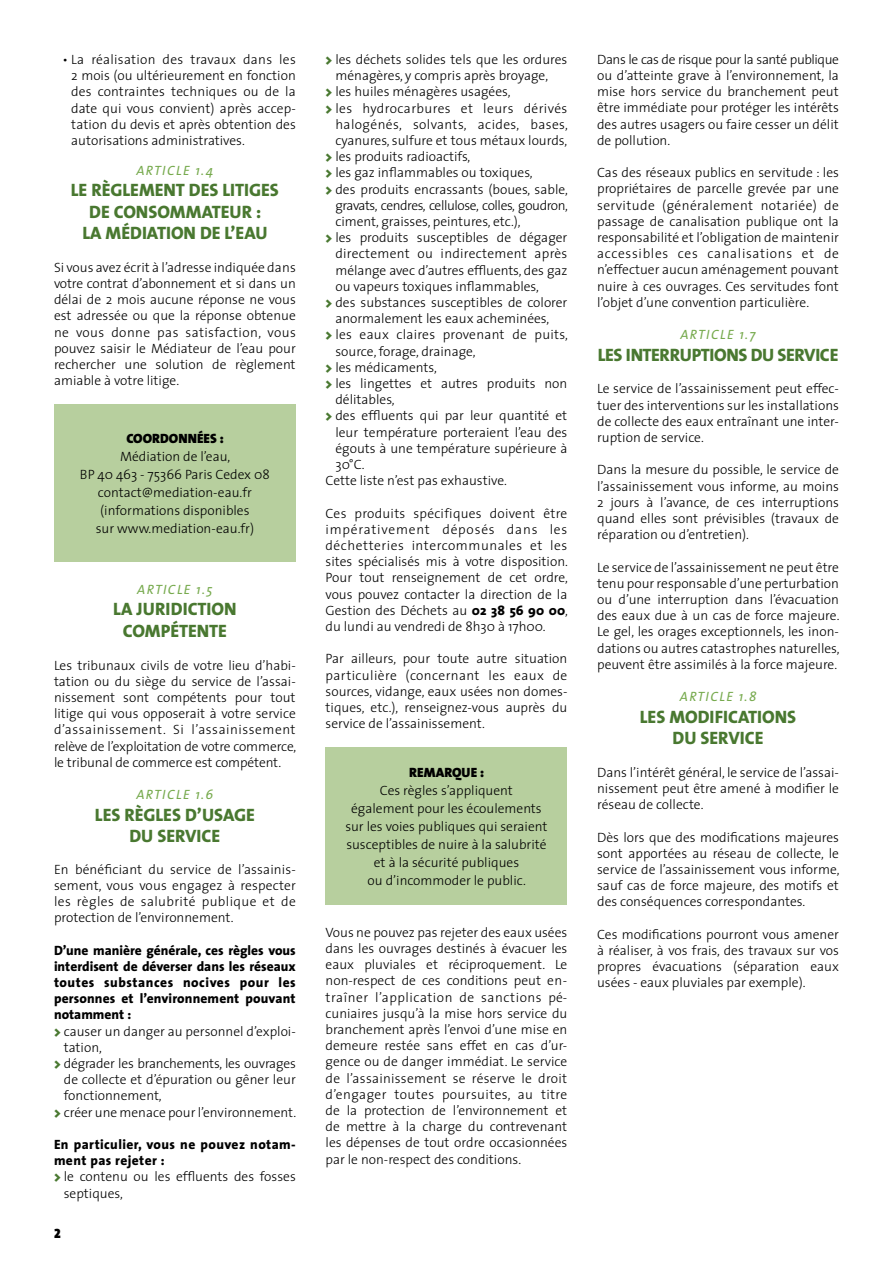
<style>
.page{position:relative;width:893px;height:1263px;background:#fff}
.page>*{position:absolute;margin:0;border:0;box-sizing:border-box;transform-origin:0 0}
.t1{font:800 18px/21.6px "The Sans";color:#497830;text-align:center}
.t2{font:800 18px "The Sans";letter-spacing:-.02em;color:#497830}
.t3{font:300 13.5px/16.2px "The Sans";color:#000;text-align:justify}
.t4{font:800 13.5px "The Sans";letter-spacing:.01em;color:#000}
.t5{font:300 13.5px "The Sans";letter-spacing:.03em;color:#000}
.t6{font:300 13.5px "The Sans";letter-spacing:.02em;color:#000}
.t7{font:italic 13.5px "The Sans";letter-spacing:.1em;color:#77aa4e}
.t8{font:800 13.5px "The Sans";letter-spacing:.03em;color:#000}
.t9{font:300 13.5px "The Sans";letter-spacing:-.03em;color:#000}
.t10{font:800 13.5px "The Sans";letter-spacing:.04em;color:#000}
.t11{font:900 13.5px "The Sans";color:#000}
.t12{font:13.5px "The Sans Black Caps";color:#000}
.s1{font-weight:900;color:#497830}
.s2{font-weight:800}
</style>
<div class="page">
<div style="left:54px;top:404px;width:242px;height:157px;background:#b7cf9e"></div>
<div style="left:326px;top:747px;width:241px;height:157px;background:#b7cf9e"></div>
<p class="t3" style="left:71px;top:51px;width:226px;text-indent:-9px">• La réalisation des travaux dans les 2 mois (ou ultérieurement en fonction des contraintes techniques ou de la date qui vous convient) après accep&shy;tation du devis et après obtention des autorisations administratives.</p>
<p class="t7" style="left:136px;top:159px;width:78px">ARTICLE 1.4</p>
<h1 class="t1" style="left:71px;top:179px;width:209px">LE RÈGLEMENT DES LITIGES<br>DE CONSOMMATEUR :<br>LA MÉDIATION DE L’EAU</h1>
<p class="t3" style="left:54px;top:259px;width:243px">Si vous avez écrit à l’adresse indiquée dans votre contrat d’abonnement et si dans un délai de 2 mois aucune réponse ne vous est adressée ou que la réponse obtenue ne vous donne pas satisfaction, vous pouvez saisir le Médiateur de l’eau pour rechercher une solution de règlement amiable à votre litige.</p>
<p class="t11" style="left:126px;top:427px;width:99px">COORDONNÉES :</p>
<p class="t3" style="left:80px;top:447px;width:191px;line-height:18px;text-align:center">Médiation de l’eau,<br>BP 40 463 - 75366 Paris Cedex 08 contact@mediation-eau.fr (informations disponibles<br>sur www.mediation-eau.fr)</p>
<p class="t7" style="left:137px;top:578px;width:77px">ARTICLE 1.5</p>
<h1 class="t1" style="left:113px;top:598px;width:125px">LA JURIDICTION<br>COMPÉTENTE</h1>
<p class="t3" style="left:54px;top:656px;width:244px">Les tribunaux civils de votre lieu d’habi&shy;tation ou du siège du service de l’assai&shy;nissement sont compétents pour tout litige qui vous opposerait à votre service d’assainissement. Si l’assainissement relève de l’exploitation de votre commerce, le tribunal de commerce est compétent.</p>
<p class="t7" style="left:136px;top:783px;width:78px">ARTICLE 1.6</p>
<h1 class="t1" style="left:95px;top:803px;width:161px">LES RÈGLES D’USAGE<br>DU SERVICE</h1>
<p class="t3" style="left:54px;top:860px;width:243px">En bénéficiant du service de l’assainis&shy;sement, vous vous engagez à respecter les règles de salubrité publique et de protection de l’environnement.</p>
<p class="t4" style="left:54px;top:938px;width:243px">D’une manière générale, ces règles vous</p>
<p class="t4" style="left:54px;top:955px;width:243px">interdisent de déverser dans les réseaux</p>
<p class="t10" style="left:54px;top:971px;width:243px">toutes substances nocives pour les</p>
<p class="t4" style="left:54px;top:987px;width:243px">personnes et l’environnement pouvant</p>
<p class="t4" style="left:54px;top:1003px;width:79px">notamment :</p>
<p class="t3" style="left:54px;top:1022px;width:243px"><span class="s1">&gt;</span> causer un danger au personnel d’exploi-</p>
<p class="t3" style="left:64px;top:1039px;width:40px">tation,</p>
<p class="t3" style="left:54px;top:1055px;width:243px"><span class="s1">&gt;</span> dégrader les branchements, les ouvrages</p>
<p class="t3" style="left:64px;top:1071px;width:233px">de collecte et d’épuration ou gêner leur</p>
<p class="t3" style="left:64px;top:1087px;width:99px">fonctionnement,</p>
<p class="t3" style="left:54px;top:1103px;width:244px"><span class="s1">&gt;</span> créer une menace pour l’environnement.</p>
<p class="t8" style="left:54px;top:1133px;width:243px">En particulier, vous ne pouvez notam-</p>
<p class="t8" style="left:54px;top:1149px;width:112px">ment pas rejeter :</p>
<p class="t3" style="left:54px;top:1168px;width:243px"><span class="s1">&gt;</span> le contenu ou les effluents des fosses</p>
<p class="t3" style="left:64px;top:1184px;width:61px">septiques,</p>
<p class="t12" style="left:54px;top:1222px;width:8px">2</p>
<p class="t3" style="left:326px;top:51px;width:243px"><span class="s1">&gt;</span> les déchets solides tels que les ordures</p>
<p class="t3" style="left:335px;top:67px;width:214px">ménagères, y compris après broyage,</p>
<p class="t3" style="left:326px;top:83px;width:186px"><span class="s1">&gt;</span> les huiles ménagères usagées,</p>
<p class="t5" style="left:326px;top:97px;width:243px"><span class="s1">&gt;</span> les hydrocarbures et leurs dérivés</p>
<p class="t5" style="left:335px;top:113px;width:234px">halogénés, solvants, acides, bases,</p>
<p class="t3" style="left:335px;top:132px;width:233px">cyanures, sulfure et tous métaux lourds,</p>
<p class="t3" style="left:326px;top:148px;width:146px"><span class="s1">&gt;</span> les produits radioactifs,</p>
<p class="t3" style="left:326px;top:164px;width:209px"><span class="s1">&gt;</span> les gaz inflammables ou toxiques,</p>
<p class="t3" style="left:326px;top:180px;width:244px"><span class="s1">&gt;</span> des produits encrassants (boues, sable,</p>
<p class="t9" style="left:335px;top:194px;width:234px">gravats, cendres, cellulose, colles, goudron,</p>
<p class="t3" style="left:335px;top:213px;width:187px">ciment, graisses, peintures, etc.),</p>
<p class="t3" style="left:326px;top:229px;width:243px"><span class="s1">&gt;</span> les produits susceptibles de dégager</p>
<p class="t6" style="left:335px;top:243px;width:233px">directement ou indirectement après</p>
<p class="t3" style="left:335px;top:261px;width:233px">mélange avec d’autres effluents, des gaz</p>
<p class="t3" style="left:335px;top:278px;width:205px">ou vapeurs toxiques inflammables,</p>
<p class="t3" style="left:326px;top:294px;width:243px"><span class="s1">&gt;</span> des substances susceptibles de colorer</p>
<p class="t3" style="left:335px;top:310px;width:215px">anormalement les eaux acheminées,</p>
<p class="t6" style="left:326px;top:324px;width:244px"><span class="s1">&gt;</span> les eaux claires provenant de puits,</p>
<p class="t3" style="left:335px;top:342px;width:142px">source, forage, drainage,</p>
<p class="t3" style="left:326px;top:359px;width:113px"><span class="s1">&gt;</span> les médicaments,</p>
<p class="t3" style="left:326px;top:375px;width:243px"><span class="s1">&gt;</span> les lingettes et autres produits non</p>
<p class="t3" style="left:335px;top:391px;width:61px">délitables,</p>
<p class="t3" style="left:326px;top:407px;width:243px"><span class="s1">&gt;</span> des effluents qui par leur quantité et</p>
<p class="t3" style="left:335px;top:423px;width:233px">leur température porteraient l’eau des</p>
<p class="t3" style="left:335px;top:440px;width:233px">égouts à une température supérieure à</p>
<p class="t3" style="left:335px;top:456px;width:31px">30°C.</p>
<p class="t3" style="left:326px;top:472px;width:183px">Cette liste n’est pas exhaustive.</p>
<p class="t3" style="left:326px;top:504px;width:244px">Ces produits spécifiques doivent être impérativement déposés dans les déchetteries intercommunales et les sites spécialisés mis à votre disposition.<br>Pour tout renseignement de cet ordre, vous pouvez contacter la direction de la Gestion des Déchets au <span class="s2">02 38 56 90 00</span>, du lundi au vendredi de 8h30 à 17h00.</p>
<p class="t3" style="left:326px;top:650px;width:243px">Par ailleurs, pour toute autre situation particulière (concernant les eaux de sources, vidange, eaux usées non domes&shy;tiques, etc.), renseignez-vous auprès du service de l’assainissement.</p>
<p class="t11" style="left:409px;top:761px;width:76px">REMARQUE :</p>
<p class="t3" style="left:345px;top:781px;width:204px;line-height:18px;text-align:center">Ces règles s’appliquent<br>également pour les écoulements sur les voies publiques qui seraient susceptibles de nuire à la salubrité et à la sécurité publiques<br>ou d’incommoder le public.</p>
<p class="t3" style="left:326px;top:924px;width:243px">Vous ne pouvez pas rejeter des eaux usées dans les ouvrages destinés à évacuer les eaux pluviales et réciproquement. Le non-respect de ces conditions peut en&shy;traîner l’application de sanctions pé&shy;cuniaires jusqu’à la mise hors service du branchement après l’envoi d’une mise en demeure restée sans effet en cas d’ur&shy;gence ou de danger immédiat. Le service de l’assainissement se réserve le droit d’engager toutes poursuites, au titre de la protection de l’environnement et de mettre à la charge du contrevenant les dépenses de tout ordre occasionnées par le non-respect des conditions.</p>
<p class="t3" style="left:597px;top:51px;width:243px">Dans le cas de risque pour la santé publique ou d’atteinte grave à l’environnement, la mise hors service du branchement peut être immédiate pour protéger les intérêts des autres usagers ou faire cesser un délit de pollution.</p>
<p class="t3" style="left:597px;top:164px;width:243px">Cas des réseaux publics en servitude : les propriétaires de parcelle grevée par une servitude (généralement notariée) de passage de canalisation publique ont la responsabilité et l’obligation de maintenir accessibles ces canalisations et de n’effectuer aucun aménagement pouvant nuire à ces ouvrages. Ces servitudes font l’objet d’une convention particulière.</p>
<p class="t7" style="left:680px;top:323px;width:77px">ARTICLE 1.7</p>
<h1 class="t2" style="left:598px;top:340px;width:242px">LES INTERRUPTIONS DU SERVICE</h1>
<p class="t3" style="left:597px;top:380px;width:243px">Le service de l’assainissement peut effec&shy;tuer des interventions sur les installations de collecte des eaux entraînant une inter&shy;ruption de service.</p>
<p class="t3" style="left:597px;top:461px;width:243px">Dans la mesure du possible, le service de l’assainissement vous informe, au moins 2 jours à l’avance, de ces interruptions quand elles sont prévisibles (travaux de réparation ou d’entretien).</p>
<p class="t3" style="left:597px;top:558px;width:244px">Le service de l’assainissement ne peut être tenu pour responsable d’une perturbation ou d’une interruption dans l’évacuation des eaux due à un cas de force majeure.<br>Le gel, les orages exceptionnels, les inon&shy;dations ou autres catastrophes naturelles, peuvent être assimilés à la force majeure.</p>
<p class="t7" style="left:680px;top:685px;width:78px">ARTICLE 1.8</p>
<h1 class="t1" style="left:640px;top:705px;width:158px">LES MODIFICATIONS<br>DU SERVICE</h1>
<p class="t3" style="left:597px;top:764px;width:243px">Dans l’intérêt général, le service de l’assai&shy;nissement peut être amené à modifier le réseau de collecte.</p>
<p class="t3" style="left:597px;top:828px;width:244px">Dès lors que des modifications majeures sont apportées au réseau de collecte, le service de l’assainissement vous informe, sauf cas de force majeure, des motifs et des conséquences correspondantes.</p>
<p class="t3" style="left:597px;top:926px;width:243px">Ces modifications pourront vous amener à réaliser, à vos frais, des travaux sur vos propres évacuations (séparation eaux usées - eaux pluviales par exemple).</p>
</div>
